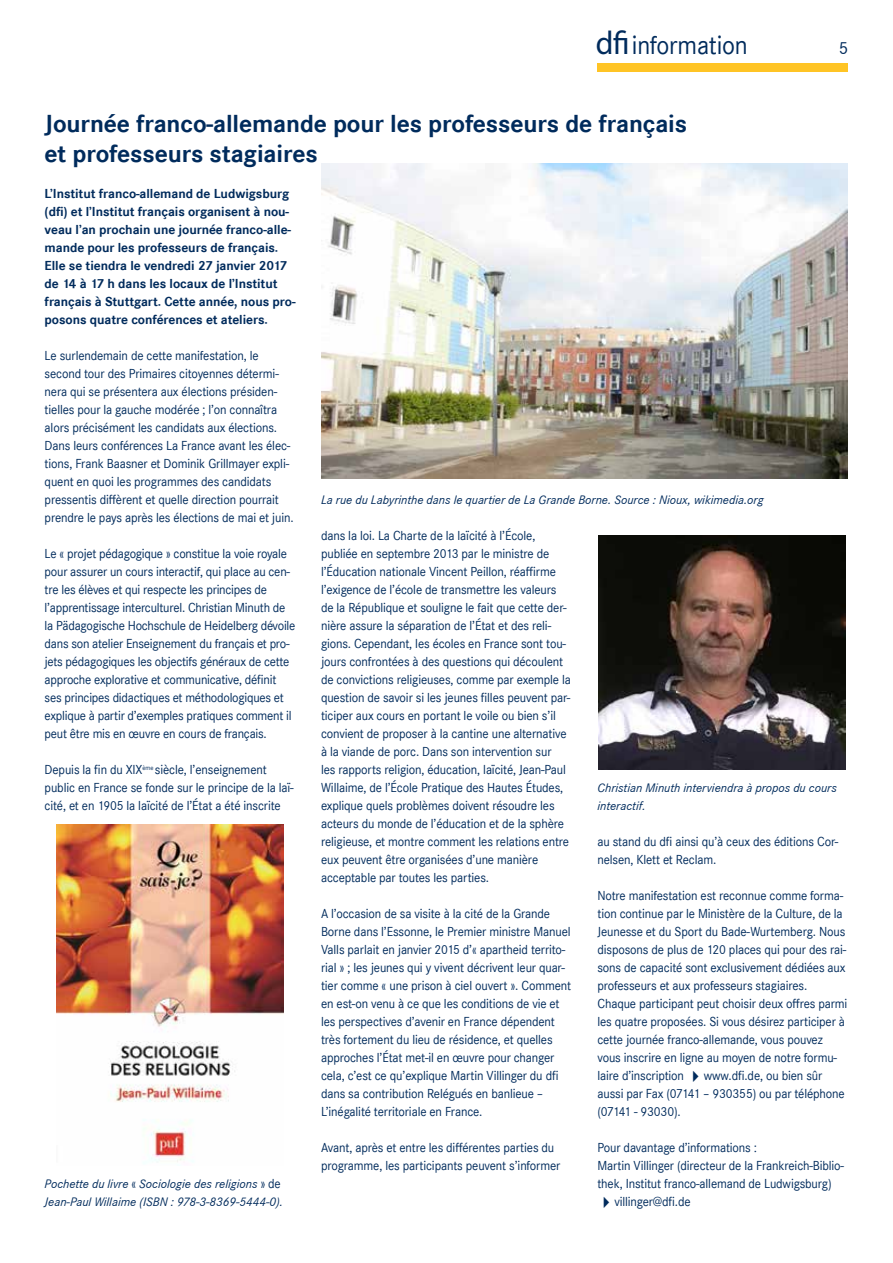
<style>
.page{position:relative;width:893px;height:1263px;background:#fff}
.page>*{position:absolute;margin:0;border:0;box-sizing:border-box;transform-origin:0 0}
.t1{font:27px "Corporate S";letter-spacing:-.01em;color:#002b5c;scale:.95 1}
.t2{font:700 25.5px/30px "Corporate S";letter-spacing:-.005em;color:#002b5c}
.t3{font:18px "Corporate S";color:#002b5c}
.t4{font:13.5px/18px "Corporate S";letter-spacing:-.01em;color:#002b5c;scale:.95 1}
.t5{font:700 13.5px/18px "Corporate S";letter-spacing:-.005em;color:#002b5c}
.t6{font:italic 12.75px/18px "Corporate S";color:#002b5c}
.s1{font-family:"Myriad Pro";font-size:33px}
.s2{font-style:normal;font-size:13.5px}
</style>
<div class="page">
<div style="left:597px;top:63px;width:251px;height:9px;background:#ffc425"></div>
<img style="left:322px;top:163px;width:526px;height:315px">
<img style="left:599px;top:535px;width:246px;height:234px">
<img style="left:57px;top:825px;width:227px;height:337px">
<h1 class="t1" style="left:596px;top:30px;width:161px"><span class="s1">dfi</span>information</h1>
<h2 class="t2" style="left:45px;top:109px;width:644px">Journée franco-allemande pour les professeurs de français et professeurs stagiaires</h2>
<h3 class="t3" style="left:839px;top:38px;width:11px">5</h3>
<p class="t5" style="left:45px;top:185px;width:252px">L’Institut franco-allemand de Ludwigsburg (dfi) et l’Institut français organisent à nou&shy;veau l’an prochain une journée franco-alle&shy;mande pour les professeurs de français.<br>Elle se tiendra le vendredi 27 janvier 2017 de 14 à 17 h dans les locaux de l’Institut français à Stuttgart. Cette année, nous pro&shy;posons quatre conférences et ateliers.</p>
<p class="t4" style="left:45px;top:347px;width:264px">Le surlendemain de cette manifestation, le second tour des Primaires citoyennes détermi&shy;nera qui se présentera aux élections présiden&shy;tielles pour la gauche modérée ; l’on connaîtra alors précisément les candidats aux élections.<br>Dans leurs conférences La France avant les élec&shy;tions, Frank Baasner et Dominik Grillmayer expli&shy;quent en quoi les programmes des candidats pressentis diffèrent et quelle direction pourrait prendre le pays après les élections de mai et juin.</p>
<p class="t4" style="left:45px;top:545px;width:266px">Le « projet pédagogique » constitue la voie royale pour assurer un cours interactif, qui place au cen&shy;tre les élèves et qui respecte les principes de l’apprentissage interculturel. Christian Minuth de la Pädagogische Hochschule de Heidelberg dévoile dans son atelier Enseignement du français et pro&shy;jets pédagogiques les objectifs généraux de cette approche explorative et communicative, définit ses principes didactiques et méthodologiques et explique à partir d’exemples pratiques comment il peut être mis en œuvre en cours de français.</p>
<p class="t4" style="left:45px;top:761px;width:264px">Depuis la fin du XIX<sup>ème</sup> siècle, l’enseignement public en France se fonde sur le principe de la laï&shy;cité, et en 1905 la laïcité de l’État a été inscrite</p>
<p class="t6" style="left:45px;top:1175px;width:240px">Pochette du livre <span class="s2">«</span> Sociologie des religions <span class="s2">» de<br></span>Jean-Paul Willaime (ISBN : 978-3-8369-5444-0).</p>
<p class="t6" style="left:321px;top:491px;width:444px">La rue du Labyrinthe dans le quartier de La Grande Borne. Source : Nioux, wikimedia.org</p>
<p class="t4" style="left:321px;top:527px;width:264px">dans la loi. La Charte de la laïcité à l’École, publiée en septembre 2013 par le ministre de l’Éducation nationale Vincent Peillon, réaffirme l’exigence de l’école de transmettre les valeurs de la République et souligne le fait que cette der&shy;nière assure la séparation de l’État et des reli&shy;gions. Cependant, les écoles en France sont tou&shy;jours confrontées à des questions qui découlent de convictions religieuses, comme par exemple la question de savoir si les jeunes filles peuvent par&shy;ticiper aux cours en portant le voile ou bien s’il convient de proposer à la cantine une alternative à la viande de porc. Dans son intervention sur<br>les rapports religion, éducation, laïcité, Jean-Paul Willaime, de l’École Pratique des Hautes Études, explique quels problèmes doivent résoudre les acteurs du monde de l’éducation et de la sphère religieuse, et montre comment les relations entre eux peuvent être organisées d’une manière acceptable par toutes les parties.</p>
<p class="t4" style="left:321px;top:905px;width:265px">A l’occasion de sa visite à la cité de la Grande Borne dans l’Essonne, le Premier ministre Manuel Valls parlait en janvier 2015 d’« apartheid territo&shy;rial » ; les jeunes qui y vivent décrivent leur quar&shy;tier comme « une prison à ciel ouvert ». Comment en est-on venu à ce que les conditions de vie et les perspectives d’avenir en France dépendent très fortement du lieu de résidence, et quelles approches l’État met-il en œuvre pour changer cela, c’est ce qu’explique Martin Villinger du dfi dans sa contribution Relégués en banlieue – L’inégalité territoriale en France.</p>
<p class="t4" style="left:321px;top:1139px;width:253px">Avant, après et entre les différentes parties du programme, les participants peuvent s’informer</p>
<p class="t6" style="left:597px;top:779px;width:241px">Christian Minuth interviendra à propos du cours interactif.</p>
<p class="t4" style="left:597px;top:833px;width:255px">au stand du dfi ainsi qu’à ceux des éditions Cor&shy;nelsen, Klett et Reclam.</p>
<p class="t4" style="left:597px;top:887px;width:265px">Notre manifestation est reconnue comme forma&shy;tion continue par le Ministère de la Culture, de la Jeunesse et du Sport du Bade-Wurtemberg. Nous disposons de plus de 120 places qui pour des rai&shy;sons de capacité sont exclusivement dédiées aux professeurs et aux professeurs stagiaires.<br>Chaque participant peut choisir deux offres parmi les quatre proposées. Si vous désirez participer à cette journée franco-allemande, vous pouvez vous inscrire en ligne au moyen de notre formu&shy;laire d’inscription ✔www.dfi.de, ou bien sûr aussi par Fax (07141 – 930355) ou par téléphone (07141 - 93030).</p>
<p class="t4" style="left:597px;top:1139px;width:261px">Pour davantage d’informations :<br>Martin Villinger (directeur de la Frankreich-Biblio&shy;thek, Institut franco-allemand de Ludwigsburg)</p>
<p class="t4" style="left:597px;top:1193px;width:100px">✔villinger@dfi.de</p>
</div>
